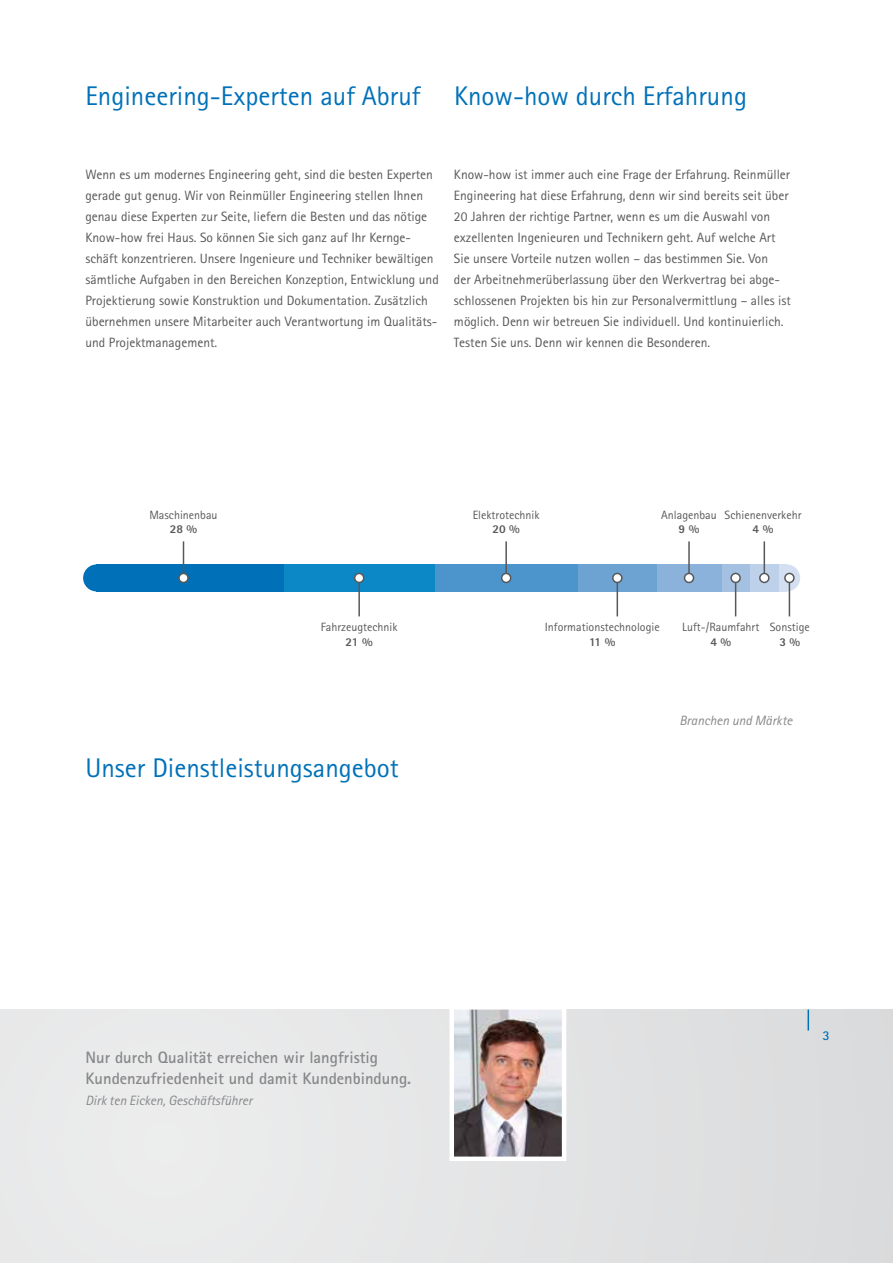
<style>
.page{position:relative;width:893px;height:1263px;background:#fff}
.page>*{position:absolute;margin:0;border:0;box-sizing:border-box;transform-origin:0 0}
.t1{font:27px "Rotis Sans Serif Std";color:#0071b9}
.t2{font:700 16.5px/21px "Rotis Sans Serif Std";color:#87888a}
.t3{font:13.5px/21px "Rotis Sans Serif Std";color:#58585a}
.t4{font:italic 13.5px "Rotis Sans Serif Std";color:#87888a}
.t5{font:700 13.5px "Rotis Sans Serif Std";color:#0071b9}
.t6{font:12px "Rotis Sans Serif Std";color:#58585a}
.t7{font:800 12px "Rotis Sans Serif Std";letter-spacing:-.02em;color:#58585a}
</style>
<div class="page">
<div style="left:0;top:1009px;width:893px;height:254px;background:#e6e7e7"></div>
<hr style="left:807px;top:1009px;width:2px;height:21px;background:#0071b9">
<div style="left:83px;top:564px;width:27px;height:27px;background:#0071b9;border-radius:50%"></div>
<div style="left:773px;top:564px;width:27px;height:27px;background:#d4e0f1;border-radius:50%"></div>
<div style="left:97px;top:564px;width:187px;height:27px;background:#0071b9"></div>
<svg style="left:177px;top:541px;width:618px;height:76px"></svg>
<div style="left:760px;top:573px;width:9px;height:9px;background:#fff;border-radius:50%"></div>
<div style="left:759px;top:573px;width:11px;height:10px;border:2px solid #58585a;border-radius:50%"></div>
<img style="left:449px;top:1009px;width:117px;height:152px">
<h1 class="t1" style="left:85px;top:80px;width:336px">Engineering-Experten auf Abruf</h1>
<h1 class="t1" style="left:454px;top:80px;width:294px">Know-how durch Erfahrung</h1>
<p class="t3" style="left:85px;top:164px;width:355px">Wenn es um modernes Engineering geht, sind die besten Experten gerade gut genug. Wir von Reinmüller Engineering stellen Ihnen genau diese Experten zur Seite, liefern die Besten und das nötige Know-how frei Haus. So können Sie sich ganz auf Ihr Kernge&shy;schäft konzentrieren. Unsere Ingenieure und Techniker bewältigen sämtliche Aufgaben in den Bereichen Konzeption, Entwicklung und Projektierung sowie Konstruktion und Dokumentation. Zusätzlich übernehmen unsere Mitarbeiter auch Verantwortung im Qualitäts&shy;und Projektmanagement.</p>
<p class="t3" style="left:454px;top:164px;width:338px">Know-how ist immer auch eine Frage der Erfahrung. Reinmüller Engineering hat diese Erfahrung, denn wir sind bereits seit über 20 Jahren der richtige Partner, wenn es um die Auswahl von exzellenten Ingenieuren und Technikern geht. Auf welche Art Sie unsere Vorteile nutzen wollen – das bestimmen Sie. Von<br>der Arbeitnehmerüberlassung über den Werkvertrag bei abge&shy;schlossenen Projekten bis hin zur Personalvermittlung – alles ist möglich. Denn wir betreuen Sie individuell. Und kontinuierlich.<br>Testen Sie uns. Denn wir kennen die Besonderen.</p>
<p class="t6" style="left:149px;top:508px;width:70px">Maschinenbau</p>
<p class="t7" style="left:170px;top:522px;width:29px">28 %</p>
<p class="t6" style="left:321px;top:620px;width:78px">Fahrzeugtechnik</p>
<p class="t7" style="left:346px;top:634px;width:29px">21 %</p>
<h1 class="t1" style="left:85px;top:752px;width:315px">Unser Dienstleistungsangebot</h1>
<p class="t6" style="left:473px;top:508px;width:68px">Elektrotechnik</p>
<p class="t7" style="left:492px;top:522px;width:29px">20 %</p>
<p class="t6" style="left:661px;top:508px;width:57px">Anlagenbau</p>
<p class="t7" style="left:679px;top:522px;width:22px">9 %</p>
<p class="t6" style="left:725px;top:508px;width:78px">Schienenverkehr</p>
<p class="t7" style="left:753px;top:522px;width:22px">4 %</p>
<p class="t6" style="left:545px;top:620px;width:116px">Informationstechnologie</p>
<p class="t7" style="left:589px;top:634px;width:28px">11 %</p>
<p class="t6" style="left:682px;top:620px;width:79px">Luft-/Raumfahrt</p>
<p class="t7" style="left:710px;top:634px;width:22px">4 %</p>
<p class="t6" style="left:770px;top:620px;width:41px">Sonstige</p>
<p class="t7" style="left:779px;top:634px;width:22px">3 %</p>
<p class="t4" style="left:679px;top:712px;width:115px">Branchen und Märkte</p>
<p class="t2" style="left:85px;top:1047px;width:327px">Nur durch Qualität erreichen wir langfristig<br>Kundenzufriedenheit und damit Kundenbindung.</p>
<p class="t4" style="left:85px;top:1093px;width:168px">Dirk ten Eicken, Geschäftsführer</p>
<p class="t5" style="left:822px;top:1027px;width:9px">3</p>
</div>
